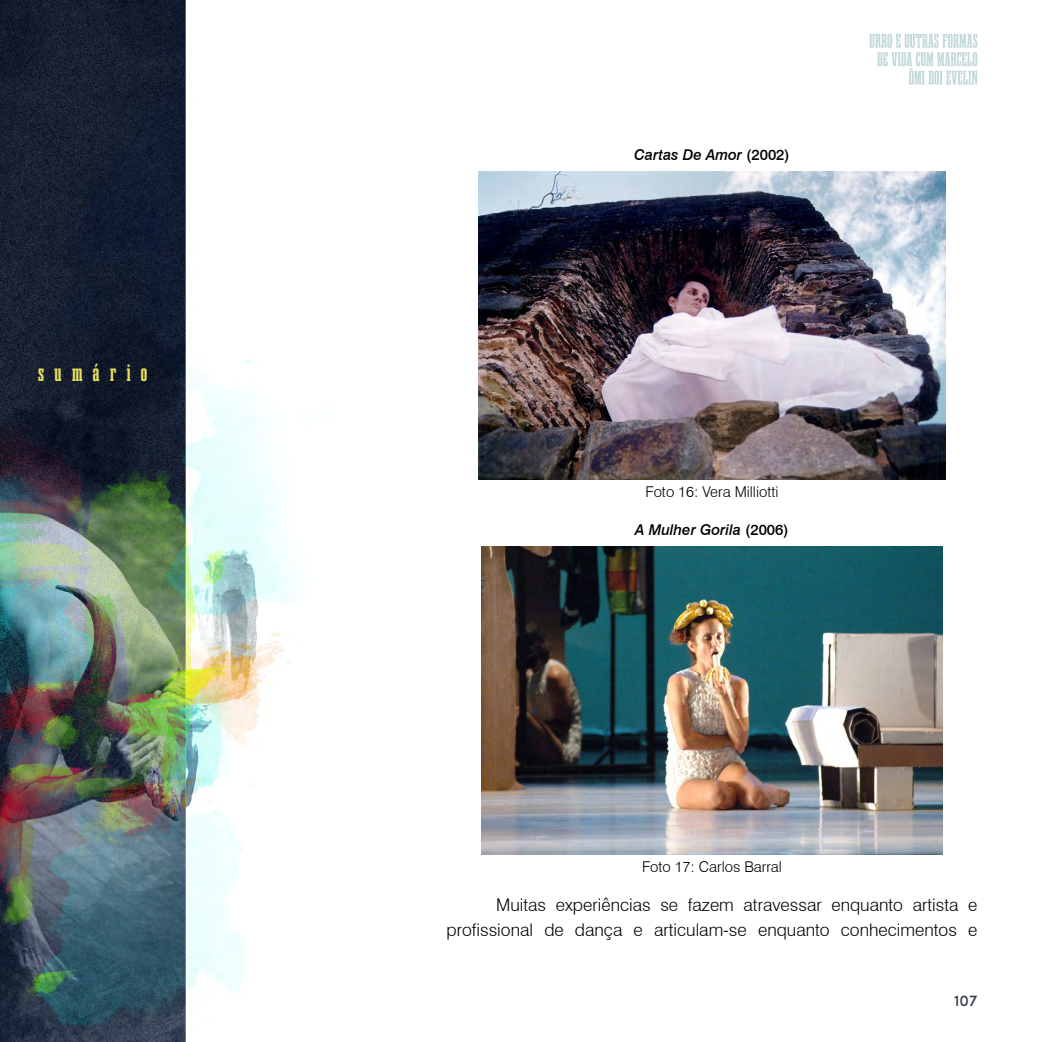
<style>
.page{position:relative;width:1042px;height:1042px;background:#fff}
.page>*{position:absolute;margin:0;border:0;box-sizing:border-box;transform-origin:0 0}
.t1{font:700 21px "Gravtrac Cp Rg";letter-spacing:.5em;color:#e7e05f}
.t2{font:300 17.5px/24.5px "Swiss 721 BT";color:#000;text-align:right}
.t3{font:500 15.75px "Sofia Pro";color:#333f4e}
.t4{font:300 14.88px "Swiss 721 BT";color:#000}
.t5{font:italic 500 14.88px "Swiss 721 BT";color:#000}
.s1{font-style:normal}
</style>
<div class="page">
<img style="left:0;top:0;width:296px;height:1042px">
<svg style="left:869px;top:34px;width:108px;height:51px"></svg>
<img style="left:479px;top:171px;width:466px;height:308px">
<img style="left:481px;top:546px;width:461px;height:308px">
<p class="t1" style="left:38px;top:356px;width:111px">sumário</p>
<p class="t5" style="left:634px;top:146px;width:157px">Cartas De Amor <span class="s1">(2002)</span></p>
<p class="t4" style="left:645px;top:483px;width:134px">Foto 16: Vera Milliotti</p>
<p class="t5" style="left:635px;top:520px;width:155px">A Mulher Gorila <span class="s1">(2006)</span></p>
<p class="t4" style="left:642px;top:858px;width:141px">Foto 17: Carlos Barral</p>
<p class="t2" style="left:446px;top:893px;width:532px">Muitas experiências se fazem atravessar enquanto artista e profissional de dança e articulam-se enquanto conhecimentos e</p>
<p class="t3" style="left:954px;top:989px;width:25px">107</p>
</div>
